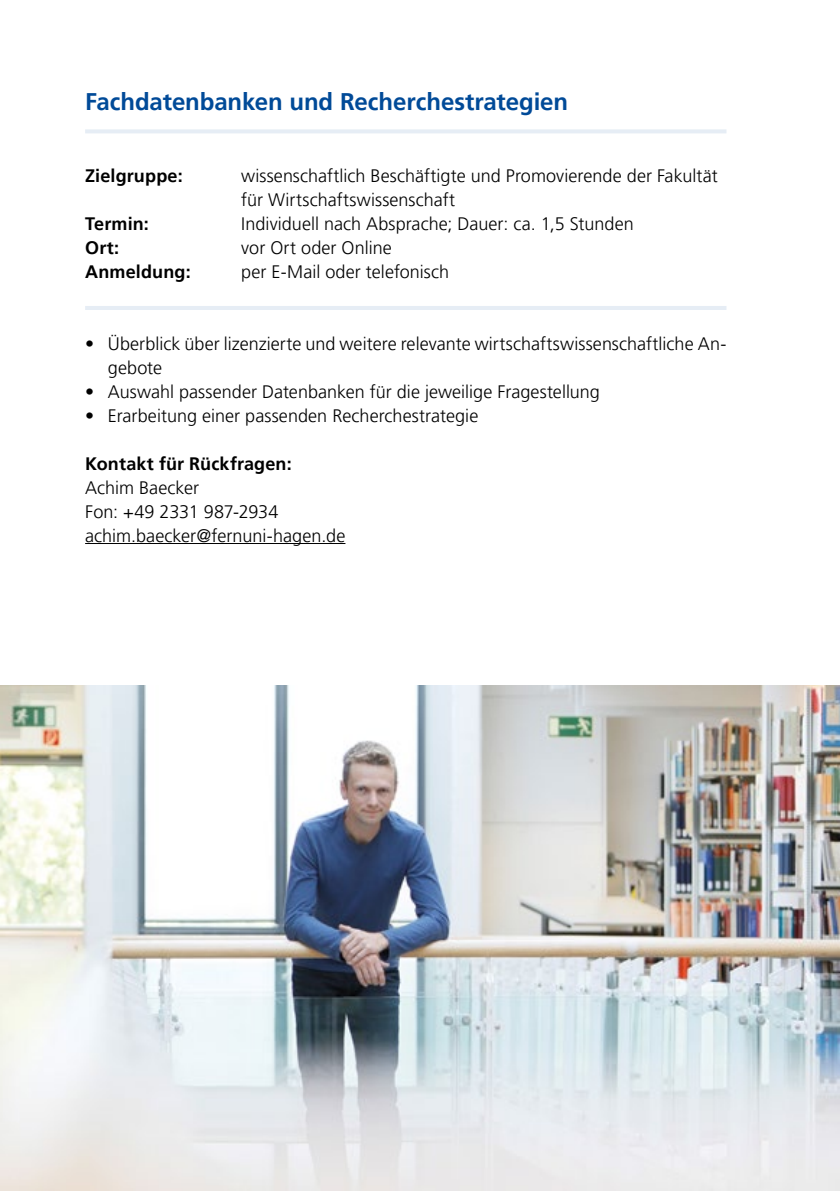
<style>
.page{position:relative;width:840px;height:1191px;background:#fff}
.page>*{position:absolute;margin:0;border:0;box-sizing:border-box;transform-origin:0 0}
.Headline{font:700 24px "Frutiger LT Pro";letter-spacing:-.005em;color:#004a98}
.Fließtext{font:300 18px/24px "Frutiger LT Pro";letter-spacing:.005em;color:#000}
.Fließtext-2{font:700 18px "Frutiger LT Pro";letter-spacing:.01em;color:#000}
</style>
<div class="page">
<hr style="left:85px;top:129px;width:641px;height:4px;background:#e6edf5">
<hr style="left:85px;top:306px;width:641px;height:4px;background:#e6edf5">
<hr style="left:85px;top:543px;width:260px;height:1px;background:#000">
<img style="left:0;top:686px;width:839px;height:505px">
<p class="Headline" style="left:85px;top:87px;width:484px">Fachdatenbanken und Recherchestrategien</p>
<p class="Fließtext-2" style="left:85px;top:165px;width:99px">Zielgruppe:</p>
<p class="Fließtext" style="left:241px;top:163px;width:477px">wissenschaftlich Beschäftigte und Promovierende der Fakultät für Wirtschaftswissenschaft</p>
<p class="Fließtext-2" style="left:85px;top:213px;width:65px">Termin:</p>
<p class="Fließtext" style="left:241px;top:211px;width:394px">Individuell nach Absprache; Dauer: ca. 1,5 Stunden</p>
<p class="Fließtext-2" style="left:85px;top:237px;width:36px">Ort:</p>
<p class="Fließtext" style="left:241px;top:235px;width:152px">vor Ort oder Online</p>
<p class="Fließtext-2" style="left:85px;top:261px;width:107px">Anmeldung:</p>
<p class="Fließtext" style="left:241px;top:259px;width:209px">per E-Mail oder telefonisch</p>
<p class="Fließtext" style="left:108px;top:331px;width:619px;text-indent:-23px">• Überblick über lizenzierte und weitere relevante wirtschaftswissenschaftliche An&shy;gebote</p>
<p class="Fließtext" style="left:85px;top:379px;width:516px">• Auswahl passender Datenbanken für die jeweilige Fragestellung</p>
<p class="Fließtext" style="left:85px;top:403px;width:394px">• Erarbeitung einer passenden Recherchestrategie</p>
<p class="Fließtext-2" style="left:85px;top:453px;width:208px">Kontakt für Rückfragen:</p>
<p class="Fließtext" style="left:85px;top:475px;width:116px">Achim Baecker</p>
<p class="Fließtext" style="left:85px;top:499px;width:195px">Fon: +49 2331 987-2934</p>
<p class="Fließtext" style="left:85px;top:523px;width:262px">achim.baecker@fernuni-hagen.de</p>
</div>
